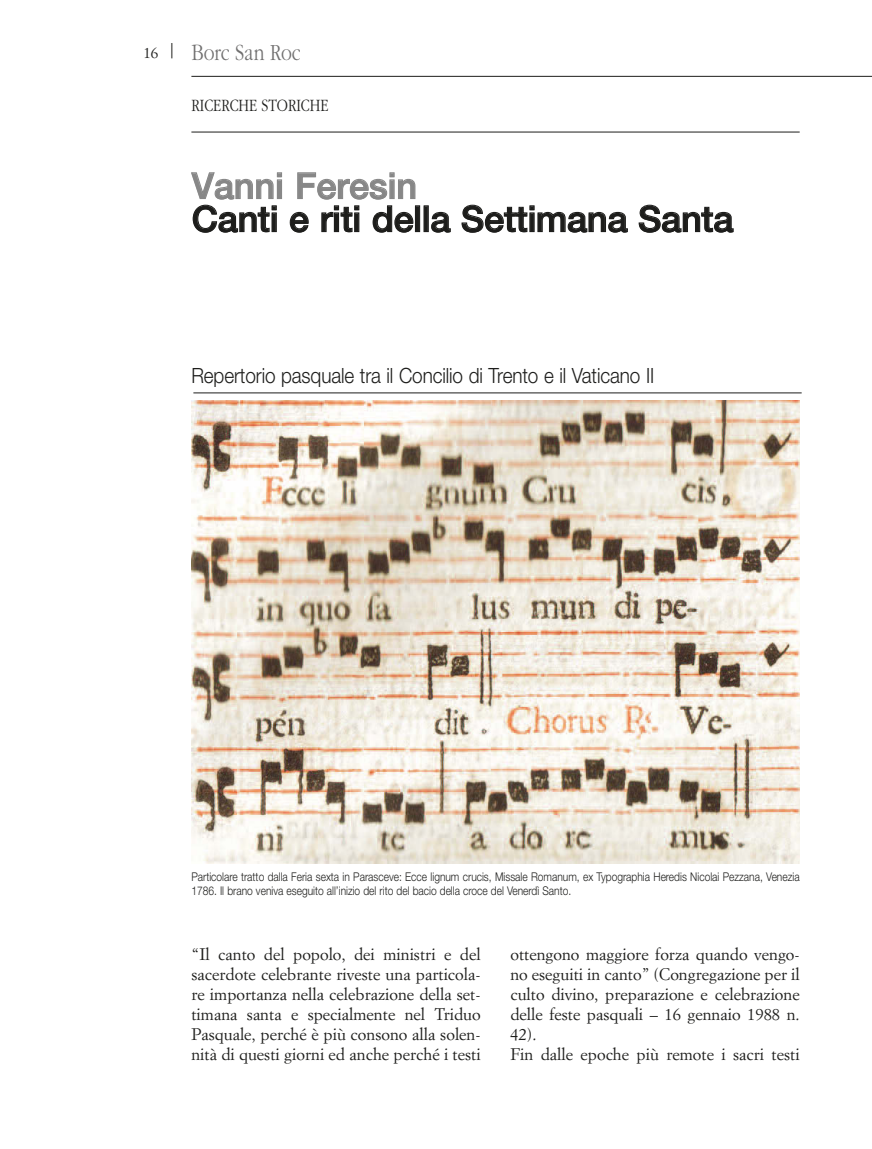
<style>
.page{position:relative;width:872px;height:1149px;background:#fff}
.page>*{position:absolute;margin:0;border:0;box-sizing:border-box;transform-origin:0 0}
.t1{font:36px "Helvetica Medium Yu";letter-spacing:-.005em;color:#1d1d1b}
.t2{font:36px "Helvetica Medium Yu";color:#878787}
.t3{font:300 24px "Aplgaram";color:#706f6f}
.t4{font:300 21px "Helvetica Neue";letter-spacing:-.005em;color:#1d1d1b;scale:.9 1}
.t5{font:300 18px "Aplgaram";color:#1d1d1b}
.t6{font:16.5px/20px "Simoncini Garamond";color:#1d1d1b;text-align:justify}
.t7{font:15px "Simoncini Garamond";color:#1d1d1b}
.t8{font:300 12px/13.5px "Helvetica Neue";color:#1d1d1b;scale:.85 1}
.s1{font-size:19.5px}
</style>
<div class="page">
<hr style="left:191px;top:76px;width:681px;height:1px;background:#1d1d1b">
<hr style="left:191px;top:132px;width:608px;height:1px;background:#1d1d1b">
<hr style="left:193px;top:392px;width:608px;height:1px;background:#1d1d1b">
<img style="left:191px;top:400px;width:608px;height:463px">
<p class="t7" style="left:143px;top:46px;width:32px">16 <span class="s1">|</span></p>
<h2 class="t3" style="left:191px;top:37px;width:111px">Borc San Roc</h2>
<p class="t5" style="left:191px;top:94px;width:139px">RICERCHE STORICHE</p>
<h1 class="t2" style="left:192px;top:165px;width:227px">Vanni Feresin</h1>
<h1 class="t1" style="left:192px;top:198px;width:543px">Canti e riti della Settimana Santa</h1>
<p class="t4" style="left:191px;top:362px;width:516px">Repertorio pasquale tra il Concilio di Trento e il Vaticano II</p>
<p class="t8" style="left:191px;top:869px;width:717px">Particolare tratto dalla Feria sexta in Parasceve: Ecce lignum crucis, Missale Romanum, ex Typographia Heredis Nicolai Pezzana, Venezia<br>1786. Il brano veniva eseguito all’inizio del rito del bacio della croce del Venerdì Santo.</p>
<p class="t6" style="left:191px;top:945px;width:291px">“Il canto del popolo, dei ministri e del sacerdote celebrante riveste una particola&shy;re importanza nella celebrazione della set&shy;timana santa e specialmente nel Triduo Pasquale, perché è più consono alla solen&shy;nità di questi giorni ed anche perché i testi</p>
<p class="t6" style="left:510px;top:945px;width:291px;text-align:left">ottengono maggiore forza quando vengo&shy;no eseguiti in canto” (Congregazione per il culto divino, preparazione e celebrazione delle feste pasquali – 16 gennaio 1988 n.<br>42).<br>Fin dalle epoche più remote i sacri testi</p>
</div>
